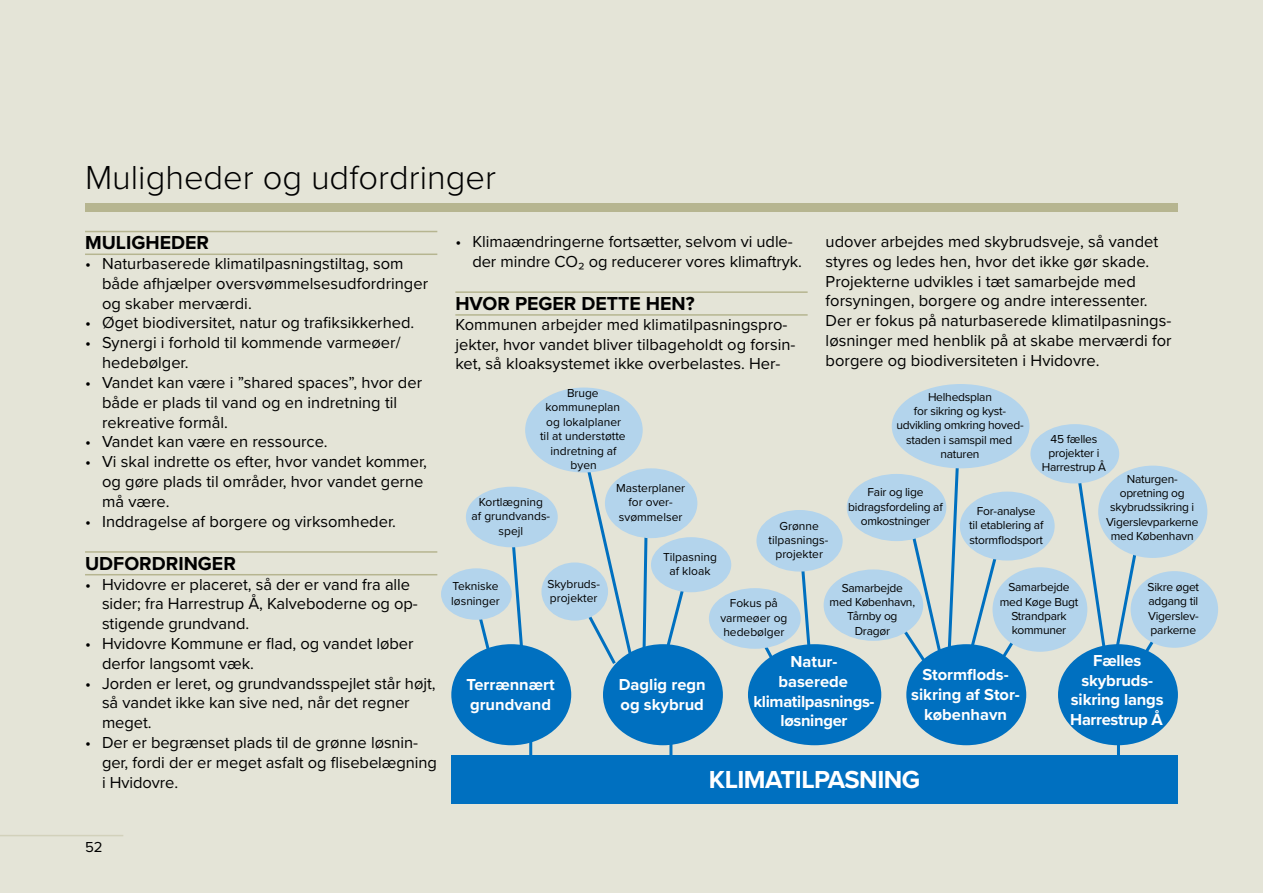
<style>
.page{position:relative;width:1263px;height:893px;background:#e4e4d7}
.page>*{position:absolute;margin:0;border:0;box-sizing:border-box;transform-origin:0 0}
.Rubrik_H2{font:300 34.5px "Proxima Nova";color:#000}
.t1{font:700 25.5px "Proxima Nova";letter-spacing:-.02em;color:#fff}
.Udfordringer_Muligheder_H3_brun{font:700 19.5px "Proxima Nova";color:#000}
.Brød{font:16.5px/19.8px "Proxima Nova";color:#000}
.t2{font:700 16.5px/19.8px "Proxima Nova";color:#fff}
.t3{font:700 16.5px/19.8px "Proxima Nova";letter-spacing:-.02em;color:#fff;text-align:center}
.t4{font:15px "Proxima Nova";color:#000}
.t5{font:12px/14.4px "Proxima Nova";letter-spacing:-.02em;color:#000;text-align:center}
.t6{font:12px/14.4px "Proxima Nova";color:#000;text-align:center}
</style>
<div class="page">
<hr style="left:0;top:835px;width:123px;height:1px;background:#d2d1bb">
<hr style="left:85px;top:231px;width:352px;height:1px;background:#b6b590">
<hr style="left:85px;top:254px;width:352px;height:1px;background:#b6b590">
<hr style="left:85px;top:551px;width:352px;height:2px;background:#b6b590">
<hr style="left:85px;top:574px;width:352px;height:1px;background:#b6b590">
<hr style="left:455px;top:291px;width:353px;height:2px;background:#b6b590">
<hr style="left:455px;top:314px;width:353px;height:2px;background:#b6b590">
<div style="left:85px;top:203px;width:1093px;height:9px;background:#b6b590"></div>
<hr style="left:529px;top:735px;width:3px;height:48px;background:#0070c0">
<hr style="left:669px;top:735px;width:3px;height:48px;background:#0070c0">
<hr style="left:1117px;top:735px;width:3px;height:48px;background:#0070c0">
<svg style="left:510px;top:546px;width:14px;height:99px"></svg>
<svg style="left:764px;top:648px;width:12px;height:12px"></svg>
<svg style="left:1074px;top:463px;width:83px;height:197px"></svg>
<svg style="left:897px;top:459px;width:125px;height:219px"></svg>
<svg style="left:801px;top:572px;width:10px;height:73px"></svg>
<svg style="left:477px;top:618px;width:12px;height:35px"></svg>
<svg style="left:663px;top:584px;width:23px;height:64px"></svg>
<svg style="left:582px;top:466px;width:66px;height:203px"></svg>
<div style="left:451px;top:644px;width:120px;height:101px;background:#0070c0;border-radius:50%"></div>
<div style="left:603px;top:644px;width:120px;height:101px;background:#0070c0;border-radius:50%"></div>
<div style="left:748px;top:644px;width:133px;height:101px;background:#0070c0;border-radius:50%"></div>
<div style="left:906px;top:644px;width:120px;height:101px;background:#0070c0;border-radius:50%"></div>
<div style="left:1058px;top:644px;width:120px;height:101px;background:#0070c0;border-radius:50%"></div>
<div style="left:441px;top:568px;width:71px;height:52px;background:#b3d4ec;border-radius:50%"></div>
<div style="left:541px;top:562px;width:67px;height:59px;background:#b3d4ec;border-radius:50%"></div>
<div style="left:605px;top:468px;width:92px;height:70px;background:#b3d4ec;border-radius:50%"></div>
<div style="left:709px;top:588px;width:92px;height:61px;background:#b3d4ec;border-radius:50%"></div>
<div style="left:756px;top:510px;width:87px;height:62px;background:#b3d4ec;border-radius:50%"></div>
<div style="left:651px;top:537px;width:80px;height:55px;background:#b3d4ec;border-radius:50%"></div>
<div style="left:824px;top:569px;width:99px;height:72px;background:#b3d4ec;border-radius:50%"></div>
<div style="left:960px;top:492px;width:95px;height:68px;background:#b3d4ec;border-radius:50%"></div>
<div style="left:992px;top:567px;width:95px;height:85px;background:#b3d4ec;border-radius:50%"></div>
<div style="left:847px;top:474px;width:99px;height:67px;background:#b3d4ec;border-radius:50%"></div>
<div style="left:892px;top:384px;width:137px;height:84px;background:#b3d4ec;border-radius:50%"></div>
<div style="left:1030px;top:424px;width:89px;height:59px;background:#b3d4ec;border-radius:50%"></div>
<div style="left:1130px;top:571px;width:88px;height:77px;background:#b3d4ec;border-radius:50%"></div>
<div style="left:466px;top:487px;width:92px;height:60px;background:#b3d4ec;border-radius:50%"></div>
<div style="left:525px;top:388px;width:118px;height:84px;background:#b3d4ec;border-radius:50%"></div>
<div style="left:1098px;top:466px;width:109px;height:92px;background:#b3d4ec;border-radius:50%"></div>
<div style="left:451px;top:755px;width:727px;height:49px;background:#0070c0"></div>
<h2 class="Rubrik_H2" style="left:85px;top:152px;width:412px">Muligheder og udfordringer</h2>
<h3 class="Udfordringer_Muligheder_H3_brun" style="left:85px;top:228px;width:125px">MULIGHEDER</h3>
<p class="Brød" style="left:102px;top:253px;width:328px;text-indent:-17px">• Naturbaserede klimatilpasningstiltag, som både afhjælper oversvømmelsesudfordringer og skaber merværdi.</p>
<p class="Brød" style="left:85px;top:312px;width:331px">• Øget biodiversitet, natur og trafiksikkerhed.</p>
<p class="Brød" style="left:102px;top:332px;width:300px;text-indent:-17px">• Synergi i forhold til kommende varmeøer/ hedebølger.</p>
<p class="Brød" style="left:102px;top:372px;width:322px;text-indent:-17px">• Vandet kan være i ”shared spaces”, hvor der både er plads til vand og en indretning til rekreative formål.</p>
<p class="Brød" style="left:85px;top:431px;width:244px">• Vandet kan være en ressource.</p>
<p class="Brød" style="left:102px;top:451px;width:326px;text-indent:-17px">• Vi skal indrette os efter, hvor vandet kommer, og gøre plads til områder, hvor vandet gerne må være.</p>
<p class="Brød" style="left:85px;top:510px;width:312px">• Inddragelse af borgere og virksomheder.</p>
<h3 class="Udfordringer_Muligheder_H3_brun" style="left:85px;top:549px;width:152px">UDFORDRINGER</h3>
<p class="Brød" style="left:102px;top:573px;width:316px;text-indent:-17px">• Hvidovre er placeret, så der er vand fra alle sider; fra Harrestrup Å, Kalveboderne og op&shy;stigende grundvand.</p>
<p class="Brød" style="left:102px;top:633px;width:313px;text-indent:-17px">• Hvidovre Kommune er flad, og vandet løber derfor langsomt væk.</p>
<p class="Brød" style="left:102px;top:672px;width:335px;text-indent:-17px">• Jorden er leret, og grundvandsspejlet står højt, så vandet ikke kan sive ned, når det regner meget.</p>
<p class="Brød" style="left:102px;top:732px;width:336px;text-indent:-17px">• Der er begrænset plads til de grønne løsnin&shy;ger, fordi der er meget asfalt og flisebelægning i Hvidovre.</p>
<p class="Brød" style="left:472px;top:231px;width:331px;text-indent:-17px">• Klimaændringerne fortsætter, selvom vi udle&shy;der mindre CO₂ og reducerer vores klimaftryk.</p>
<h3 class="Udfordringer_Muligheder_H3_brun" style="left:455px;top:289px;width:241px">HVOR PEGER DETTE HEN?</h3>
<p class="Brød" style="left:455px;top:314px;width:342px">Kommunen arbejder med klimatilpasningspro&shy;jekter, hvor vandet bliver tilbageholdt og forsin&shy;ket, så kloaksystemet ikke overbelastes. Her-</p>
<p class="Brød" style="left:826px;top:231px;width:348px">udover arbejdes med skybrudsveje, så vandet styres og ledes hen, hvor det ikke gør skade.<br>Projekterne udvikles i tæt samarbejde med forsyningen, borgere og andre interessenter.<br>Der er fokus på naturbaserede klimatilpasnings&shy;løsninger med henblik på at skabe merværdi for borgere og biodiversiteten i Hvidovre.</p>
<p class="t6" style="left:540px;top:385px;width:87px">Bruge kommuneplan og lokalplaner til at understøtte indretning af byen</p>
<p class="t5" style="left:896px;top:389px;width:128px">Helhedsplan<br>for sikring og kyst&shy;udvikling omkring hoved&shy;staden i samspil med naturen</p>
<p class="t5" style="left:1042px;top:431px;width:66px">45 fælles projekter i<br>Harrestrup Å</p>
<p class="t5" style="left:1106px;top:471px;width:94px">Naturgen&shy;opretning og skybrudssikring i<br>Vigerslevparkerne med København</p>
<p class="t6" style="left:616px;top:480px;width:71px">Masterplaner for over&shy;svømmelser</p>
<p class="t5" style="left:848px;top:485px;width:96px">Fair og lige bidragsfordeling af omkostninger</p>
<p class="t6" style="left:471px;top:494px;width:80px">Kortlægning<br>af grundvands&shy;spejl</p>
<p class="t5" style="left:969px;top:503px;width:76px">For-analyse<br>til etablering af stormflodsport</p>
<p class="t5" style="left:1000px;top:579px;width:80px">Samarbejde med Køge Bugt<br>Strandpark kommuner</p>
<p class="t6" style="left:769px;top:518px;width:61px">Grønne tilpasnings-</p>
<p class="t6" style="left:663px;top:549px;width:55px">Tilpasning</p>
<p class="t6" style="left:775px;top:547px;width:49px">projekter</p>
<p class="t5" style="left:669px;top:563px;width:43px">af kloak</p>
<p class="t6" style="left:451px;top:578px;width:50px;text-align:left">Tekniske løsninger</p>
<p class="t6" style="left:547px;top:576px;width:54px;text-align:left">Skybruds&shy;projekter</p>
<p class="t5" style="left:1147px;top:579px;width:53px;text-align:justify">Sikre øget adgang til Vigerslev&shy;parkerne</p>
<p class="t5" style="left:830px;top:580px;width:87px">Samarbejde med København,<br>Tårnby og<br>Dragør</p>
<p class="t6" style="left:720px;top:596px;width:69px">Fokus på varmeøer og hedebølger</p>
<p class="t2" style="left:466px;top:674px;width:90px">Terrænnært grundvand</p>
<p class="t2" style="left:619px;top:674px;width:88px">Daglig regn og skybrud</p>
<p class="t3" style="left:753px;top:651px;width:122px">Natur-<br>baserede klimatilpasnings&shy;løsninger</p>
<p class="t2" style="left:911px;top:664px;width:110px;text-align:center">Stormflods&shy;sikring af Stor&shy;københavn</p>
<h2 class="t1" style="left:709px;top:760px;width:213px">KLIMATILPASNING</h2>
<p class="t2" style="left:1070px;top:650px;width:95px;text-align:center">Fælles skybruds&shy;sikring langs<br>Harrestrup Å</p>
<p class="t4" style="left:85px;top:835px;width:19px">52</p>
</div>
